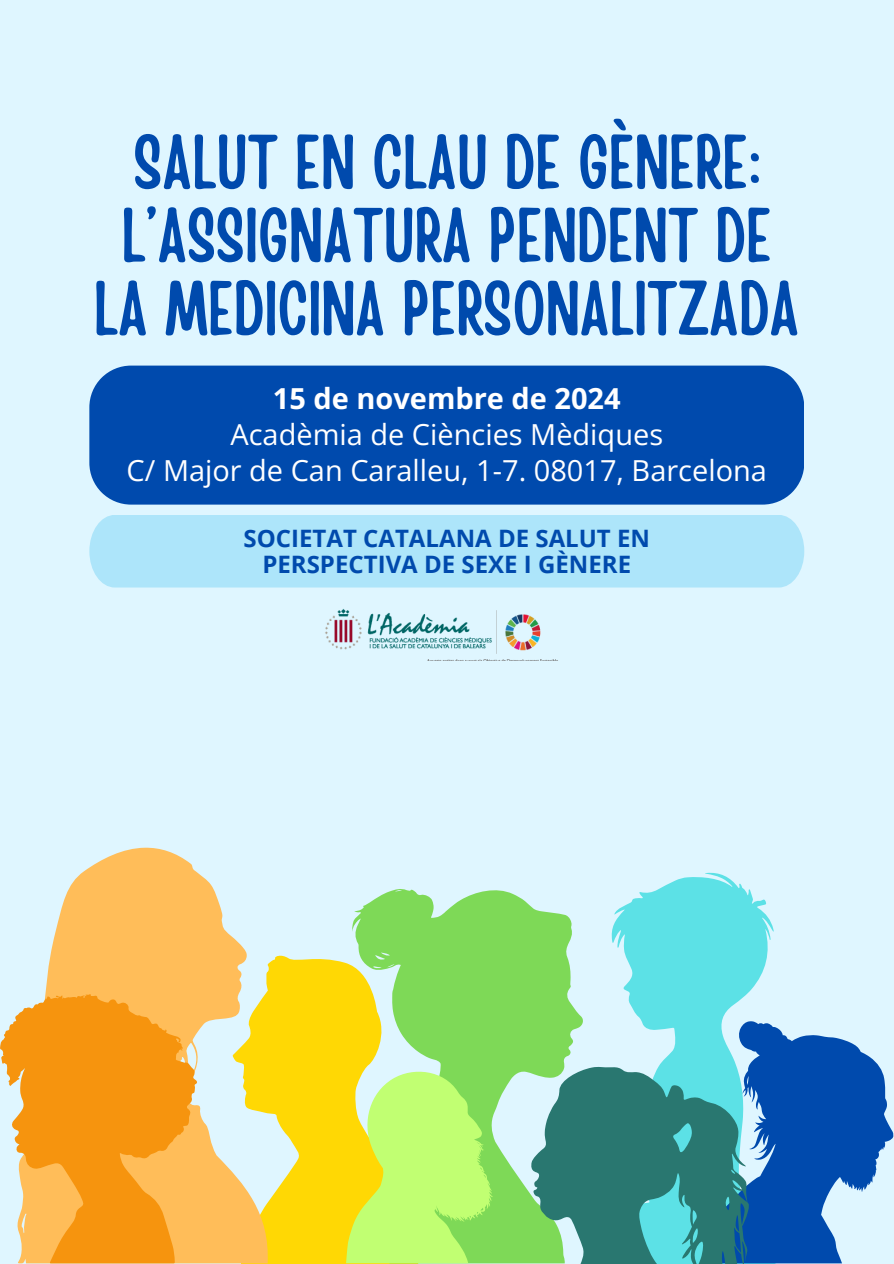
<style>
.page{position:relative;width:894px;height:1264px;background:#fff}
.page>*{position:absolute;margin:0;border:0;box-sizing:border-box;transform-origin:0 0}
.t1{font:76.35px/73.2px "Handy Casual Condensed";color:#004aad;text-align:center}
.t2{font:28.95px/36px "Open Sans";color:#fff;text-align:center}
.t3{font:700 24px "Open Sans";color:#004aad}
.s1{font-weight:700}
</style>
<div class="page">
<div style="left:0;top:0;width:893px;height:1263px;background:#dff6ff"></div>
<div style="left:89px;top:515px;width:715px;height:72px;background:#ade5fa"></div>
<div style="left:89px;top:365px;width:715px;height:139px;background:#004aad"></div>
<img style="left:325px;top:609px;width:231px;height:51px">
<svg style="left:270px;top:955px;width:82px;height:308px;fill:#ffd804"></svg>
<svg style="left:45px;top:847px;width:225px;height:416px;fill:#ffbd59"></svg>
<svg style="left:0;top:993px;width:197px;height:270px;fill:#f6940e"></svg>
<svg style="left:352px;top:889px;width:231px;height:374px;fill:#7ed957"></svg>
<svg style="left:611px;top:872px;width:163px;height:194px;fill:#5ce1e6"></svg>
<svg style="left:346px;top:1066px;width:146px;height:196px"></svg>
<svg style="left:703px;top:1021px;width:190px;height:242px;fill:#004aad"></svg>
<svg style="left:530px;top:1066px;width:218px;height:197px"></svg>
<h2 class="t1" style="left:94px;top:121px;width:706px">SALUT EN CLAU DE GÈNERE:<br>L’ASSIGNATURA PENDENT DE<br>LA MEDICINA PERSONALITZADA</h2>
<p class="t2" style="left:127px;top:380px;width:641px"><span class="s1">15 de novembre de 2024<br></span>Acadèmia de Ciències Mèdiques<br>C/ Major de Can Caralleu, 1-7. 08017, Barcelona</p>
<p class="t3" style="left:243px;top:521px;width:408px">SOCIETAT CATALANA DE SALUT EN</p>
<p class="t3" style="left:262px;top:547px;width:370px">PERSPECTIVA DE SEXE I GÈNERE</p>
</div>
